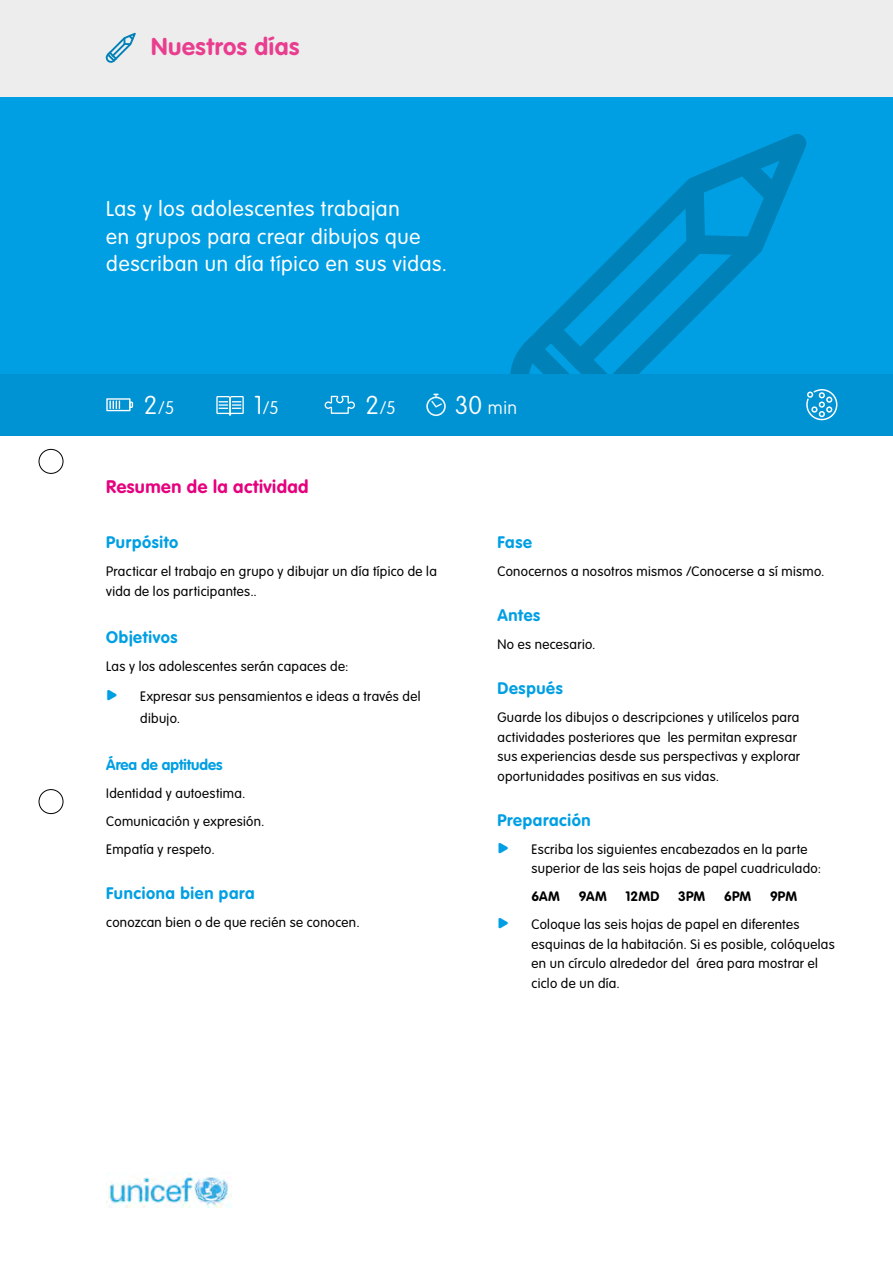
<style>
.page{position:relative;width:893px;height:1263px;background:#fff}
.page>*{position:absolute;margin:0;border:0;box-sizing:border-box;transform-origin:0 0}
.t1{font:700 24px "VAG Rounded Std";letter-spacing:.025em;color:#e93e8f}
.t2{font:300 21px/27px "VAG Rounded Std";letter-spacing:.03em;color:#fff}
.t3{font:700 18px "VAG Rounded Std";letter-spacing:.025em;color:#e6007d}
.t4{font:100 18px "VAG Rounded Std";color:#fff}
.t5{font:700 16.5px "VAG Rounded Std";letter-spacing:.035em;color:#009fe3}
.t6{font:700 15px "VAG Rounded Std";color:#009fe3}
.t7{font:300 13.5px/19.5px "VAG Rounded Std";letter-spacing:.025em;color:#000}
.t8{font:700 13.5px "VAG Rounded Std";letter-spacing:.005em;color:#000}
.s1{font-size:25.5px}
.s2{color:#009fe3}
</style>
<div class="page">
<div style="left:0;top:0;width:893px;height:374px;background:#009fe3"></div>
<svg style="left:748px;top:134px;width:59px;height:59px"></svg>
<svg style="left:510px;top:154px;width:276px;height:220px"></svg>
<div style="left:0;top:374px;width:893px;height:61px;background:#0093d3"></div>
<svg style="left:806px;top:389px;width:31px;height:31px"></svg>
<svg style="left:106px;top:398px;width:27px;height:13px"></svg>
<svg style="left:216px;top:396px;width:28px;height:20px"></svg>
<svg style="left:325px;top:396px;width:30px;height:18px"></svg>
<div style="left:0;top:0;width:893px;height:97px;background:#ededed"></div>
<svg style="left:426px;top:394px;width:20px;height:22px"></svg>
<img style="left:106px;top:1172px;width:126px;height:36px">
<svg style="left:106px;top:33px;width:30px;height:30px"></svg>
<div style="left:39px;top:449px;width:24px;height:24px;border:1px solid #000;border-radius:50%"></div>
<div style="left:39px;top:789px;width:24px;height:25px;border:1px solid #000;border-radius:50%"></div>
<h1 class="t1" style="left:151px;top:33px;width:150px">Nuestros días</h1>
<h2 class="t2" style="left:106px;top:196px;width:342px">Las y los adolescentes trabajan<br>en grupos para crear dibujos que describan un día típico en sus vidas.</h2>
<h3 class="t4" style="left:144px;top:397px;width:32px"><span class="s1">2</span>/5</h3>
<h3 class="t4" style="left:254px;top:397px;width:27px"><span class="s1">1</span>/5</h3>
<h3 class="t4" style="left:365px;top:397px;width:32px"><span class="s1">2</span>/5</h3>
<h3 class="t4" style="left:455px;top:397px;width:64px"><span class="s1">30</span> min</h3>
<h3 class="t3" style="left:106px;top:476px;width:204px">Resumen de la actividad</h3>
<p class="t5" style="left:106px;top:533px;width:74px">Purpósito</p>
<p class="t7" style="left:106px;top:562px;width:332px">Practicar el trabajo en grupo y dibujar un día típico de la vida de los participantes..</p>
<p class="t5" style="left:106px;top:627px;width:73px">Objetivos</p>
<p class="t7" style="left:106px;top:657px;width:244px">Las y los adolescentes serán capaces de:</p>
<p class="t7" style="left:140px;top:686px;width:282px;line-height:21.8px;text-indent:-34px"><span class="s2">•</span> Expresar sus pensamientos e ideas a través del dibujo.</p>
<p class="t6" style="left:106px;top:756px;width:118px">Área de aptitudes</p>
<p class="t7" style="left:106px;top:780px;width:160px;line-height:28px">Identidad y autoestima.<br>Comunicación y expresión.<br>Empatía y respeto.</p>
<p class="t5" style="left:106px;top:884px;width:150px">Funciona bien para</p>
<p class="t7" style="left:106px;top:913px;width:255px">conozcan bien o de que recién se conocen.</p>
<p class="t5" style="left:497px;top:533px;width:36px">Fase</p>
<p class="t7" style="left:497px;top:562px;width:328px">Conocernos a nosotros mismos /Conocerse a sí mismo.</p>
<p class="t5" style="left:497px;top:606px;width:44px">Antes</p>
<p class="t7" style="left:497px;top:635px;width:100px">No es necesario.</p>
<p class="t5" style="left:497px;top:679px;width:67px">Después</p>
<p class="t7" style="left:497px;top:708px;width:304px">Guarde los dibujos o descripciones y utilícelos para actividades posteriores que les permitan expresar sus experiencias desde sus perspectivas y explorar oportunidades positivas en sus vidas.</p>
<p class="t5" style="left:497px;top:810px;width:95px">Preparación</p>
<p class="t7" style="left:531px;top:840px;width:291px;text-indent:-34px"><span class="s2">•</span> Escriba los siguientes encabezados en la parte superior de las seis hojas de papel cuadriculado:</p>
<p class="t8" style="left:531px;top:889px;width:30px">6AM</p>
<p class="t8" style="left:579px;top:889px;width:29px">9AM</p>
<p class="t8" style="left:626px;top:889px;width:35px">12MD</p>
<p class="t8" style="left:678px;top:889px;width:29px">3PM</p>
<p class="t8" style="left:724px;top:889px;width:29px">6PM</p>
<p class="t8" style="left:770px;top:889px;width:29px">9PM</p>
<p class="t7" style="left:531px;top:915px;width:305px;text-indent:-34px"><span class="s2">•</span> Coloque las seis hojas de papel en diferentes esquinas de la habitación. Si es posible, colóquelas en un círculo alrededor del área para mostrar el ciclo de un día.</p>
</div>
